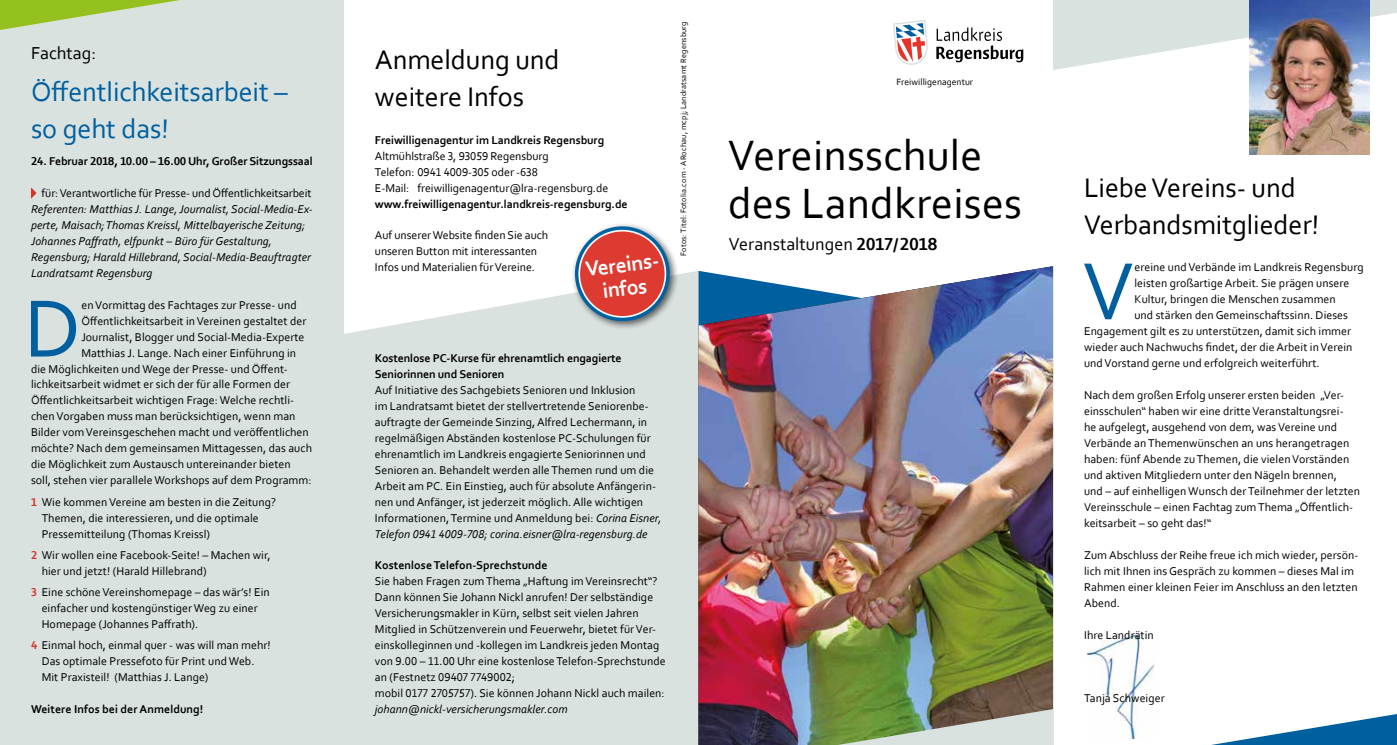
<style>
.page{position:relative;width:1397px;height:745px;background:#fff}
.page>*{position:absolute;margin:0;border:0;box-sizing:border-box;transform-origin:0 0}
.t1{font:85.12px "Corbel";color:#005f9f}
.t2{font:44.38px/47.9px "Corbel";letter-spacing:.005em;color:#000}
.t3{font:28.12px/37.2px "Corbel";letter-spacing:-.005em;color:#000}
.t4{font:28.12px/37.2px "Corbel";letter-spacing:-.005em;color:#005f9f}
.t5{font:700 21.75px/23.5px "Corbel";color:#fff}
.t6{font:18.12px "Corbel";color:#000}
.t7{font:11.88px/16px "Corbel";letter-spacing:.005em;color:#000}
.t8{font:italic 11.88px/16px "Corbel";letter-spacing:.005em;color:#000}
.t9{font:700 11.88px/16px "Corbel";letter-spacing:-.005em;color:#000}
.t10{font:9.5px "Corbel";letter-spacing:.005em;color:#000}
.t11{font:8.12px "Corbel";letter-spacing:.015em;color:#000}
.s1{font-weight:700;color:#d83127}
.s2{font-style:italic}
.s3{font-weight:700}
</style>
<div class="page">
<svg style="left:936px;top:27px;width:87px;height:36px"></svg>
<svg style="left:893px;top:20px;width:35px;height:45px"></svg>
<img style="left:1087px;top:635px;width:66px;height:103px">
<div style="left:344px;top:271px;width:354px;height:473px;background:#d9e2df"></div>
<svg style="left:1053px;top:0;width:343px;height:70px"></svg>
<img style="left:1248px;top:0;width:120px;height:154px">
<svg style="left:1217px;top:714px;width:179px;height:30px"></svg>
<div style="left:570px;top:222px;width:108px;height:108px;background:#000;opacity:.6"></div>
<svg style="left:575px;top:226px;width:94px;height:95px;background:#c46a6a"></svg>
<img style="left:698px;top:266px;width:354px;height:478px">
<svg style="left:837px;top:708px;width:215px;height:36px;background:#9cac8b"></svg>
<div style="left:0;top:0;width:344px;height:744px;background:#d9e2df"></div>
<svg style="left:31px;top:187px;width:6px;height:11px"></svg>
<svg style="left:0;top:0;width:180px;height:30px"></svg>
<h3 class="t6" style="left:31px;top:41px;width:67px">Fachtag:</h3>
<h3 class="t4" style="left:31px;top:72px;width:258px">Öffentlichkeitsarbeit – so geht das!</h3>
<p class="t9" style="left:31px;top:153px;width:283px">24. Februar 2018, 10.00 – 16.00 Uhr, Großer Sitzungssaal</p>
<p class="t7" style="left:42px;top:184px;width:271px">für: Verantwortliche für Presse- und Öffentlichkeitsarbeit</p>
<p class="t8" style="left:31px;top:200px;width:283px">Referenten: Matthias J. Lange, Journalist, Social-Media-Ex&shy;perte, Maisach; Thomas Kreissl, Mittelbayerische Zeitung; Johannes Paffrath, elfpunkt – Büro für Gestaltung, Regensburg; Harald Hillebrand, Social-Media-Beauftragter Landratsamt Regensburg</p>
<h1 class="t1" style="left:24px;top:275px;width:59px">D</h1>
<p class="t7" style="left:81px;top:296px;width:217px">en Vormittag des Fachtages zur Presse- und</p>
<p class="t7" style="left:81px;top:312px;width:226px">Öffentlichkeitsarbeit in Vereinen gestaltet der</p>
<p class="t7" style="left:81px;top:328px;width:224px">Journalist, Blogger und Social-Media-Experte</p>
<p class="t7" style="left:81px;top:344px;width:216px">Matthias J. Lange. Nach einer Einführung in</p>
<p class="t7" style="left:31px;top:360px;width:258px">die Möglichkeiten und Wege der Presse- und Öffent-</p>
<p class="t7" style="left:31px;top:376px;width:260px">lichkeitsarbeit widmet er sich der für alle Formen der</p>
<p class="t7" style="left:31px;top:392px;width:264px">Öffentlichkeitsarbeit wichtigen Frage: Welche rechtli-</p>
<p class="t7" style="left:31px;top:408px;width:266px">chen Vorgaben muss man berücksichtigen, wenn man</p>
<p class="t7" style="left:31px;top:424px;width:279px">Bilder vom Vereinsgeschehen macht und veröffentlichen</p>
<p class="t7" style="left:31px;top:440px;width:282px">möchte? Nach dem gemeinsamen Mittagessen, das auch</p>
<p class="t7" style="left:31px;top:456px;width:261px">die Möglichkeit zum Austausch untereinander bieten</p>
<p class="t7" style="left:31px;top:471px;width:282px">soll, stehen vier parallele Workshops auf dem Programm:</p>
<p class="t7" style="left:42px;top:493px;width:236px;text-indent:-11px"><span class="s1">1</span> Wie kommen Vereine am besten in die Zeitung?<br>Themen, die interessieren, und die optimale<br>Pressemitteilung (Thomas Kreissl)</p>
<p class="t7" style="left:42px;top:546px;width:230px;text-indent:-11px"><span class="s1">2</span> Wir wollen eine Facebook-Seite! – Machen wir, hier und jetzt! (Harald Hillebrand)</p>
<p class="t7" style="left:42px;top:583px;width:229px;text-indent:-11px"><span class="s1">3</span> Eine schöne Vereinshomepage – das wär’s! Ein einfacher und kostengünstiger Weg zu einer<br>Homepage (Johannes Paffrath).</p>
<p class="t7" style="left:42px;top:636px;width:230px;text-indent:-11px"><span class="s1">4</span> Einmal hoch, einmal quer - was will man mehr!<br>Das optimale Pressefoto für Print und Web.<br>Mit Praxisteil! (Matthias J. Lange)</p>
<p class="t9" style="left:31px;top:700px;width:174px">Weitere Infos bei der Anmeldung!</p>
<h3 class="t3" style="left:375px;top:40px;width:186px">Anmeldung und weitere Infos</h3>
<p class="t9" style="left:375px;top:131px;width:231px">Freiwilligenagentur im Landkreis Regensburg</p>
<p class="t7" style="left:375px;top:147px;width:235px">Altmühlstraße 3, 93059 Regensburg<br>Telefon: 0941 4009-305 oder -638<br>E-Mail: freiwilligenagentur@lra-regensburg.de</p>
<p class="t9" style="left:375px;top:195px;width:254px">www.freiwilligenagentur.landkreis-regensburg.de</p>
<p class="t7" style="left:375px;top:227px;width:175px">Auf unserer Website finden Sie auch unseren Button mit interessanten<br>Infos und Materialien für Vereine.</p>
<h3 class="t5" style="left:598px;top:255px;width:75px;text-indent:-15px;rotate:-7deg">Vereins&shy;infos</h3>
<p class="t11" style="left:678px;top:256px;width:236px;rotate:-90deg">Fotos: Titel: Fotolia.com - ARochau, mcpj; Landratsamt Regensburg</p>
<p class="t9" style="left:375px;top:349px;width:248px">Kostenlose PC-Kurse für ehrenamtlich engagierte<br>Seniorinnen und Senioren</p>
<p class="t7" style="left:375px;top:381px;width:288px">Auf Initiative des Sachgebiets Senioren und Inklusion<br>im Landratsamt bietet der stellvertretende Seniorenbe&shy;auftragte der Gemeinde Sinzing, Alfred Lechermann, in regelmäßigen Abständen kostenlose PC-Schulungen für ehrenamtlich im Landkreis engagierte Seniorinnen und Senioren an. Behandelt werden alle Themen rund um die Arbeit am PC. Ein Einstieg, auch für absolute Anfängerin&shy;nen und Anfänger, ist jederzeit möglich. Alle wichtigen Informationen, Termine und Anmeldung bei: <span class="s2">Corina Eisner, Telefon 0941 4009-708; corina.eisner@lra-regensburg.de</span></p>
<p class="t9" style="left:375px;top:556px;width:174px">Kostenlose Telefon-Sprechstunde</p>
<p class="t7" style="left:375px;top:572px;width:292px">Sie haben Fragen zum Thema „Haftung im Vereinsrecht“?<br>Dann können Sie Johann Nickl anrufen! Der selbständige Versicherungsmakler in Kürn, selbst seit vielen Jahren Mitglied in Schützenverein und Feuerwehr, bietet für Ver&shy;einskolleginnen und -kollegen im Landkreis jeden Montag von 9.00 – 11.00 Uhr eine kostenlose Telefon-Sprechstunde an (Festnetz 09407 7749002;<br>mobil 0177 2705757). Sie können Johann Nickl auch mailen:</p>
<p class="t8" style="left:375px;top:700px;width:194px">johann@nickl-versicherungsmakler.com</p>
<p class="t10" style="left:896px;top:76px;width:78px">Freiwilligenagentur</p>
<h2 class="t2" style="left:728px;top:130px;width:296px">Vereinsschule des Landkreises</h2>
<h3 class="t6" style="left:728px;top:233px;width:210px">Veranstaltungen <span class="s3">2017/2018</span></h3>
<h3 class="t3" style="left:1083px;top:168px;width:236px">Liebe Vereins- und<br>Verbandsmitglieder!</h3>
<h1 class="t1" style="left:1082px;top:238px;width:53px">V</h1>
<p class="t7" style="left:1134px;top:259px;width:231px">ereine und Verbände im Landkreis Regensburg</p>
<p class="t7" style="left:1134px;top:275px;width:216px">leisten großartige Arbeit. Sie prägen unsere</p>
<p class="t7" style="left:1134px;top:291px;width:203px">Kultur, bringen die Menschen zusammen</p>
<p class="t7" style="left:1134px;top:307px;width:215px">und stärken den Gemeinschaftssinn. Dieses</p>
<p class="t7" style="left:1083px;top:323px;width:268px">Engagement gilt es zu unterstützen, damit sich immer</p>
<p class="t7" style="left:1083px;top:339px;width:270px">wieder auch Nachwuchs findet, der die Arbeit in Verein</p>
<p class="t7" style="left:1083px;top:355px;width:237px">und Vorstand gerne und erfolgreich weiterführt.</p>
<p class="t7" style="left:1083px;top:386px;width:277px">Nach dem großen Erfolg unserer ersten beiden „Ver&shy;einsschulen“ haben wir eine dritte Veranstaltungsrei-<br>he aufgelegt, ausgehend von dem, was Vereine und Verbände an Themenwünschen an uns herangetragen haben: fünf Abende zu Themen, die vielen Vorständen und aktiven Mitgliedern unter den Nägeln brennen,<br>und – auf einhelligen Wunsch der Teilnehmer der letzten Vereinsschule – einen Fachtag zum Thema „Öffentlich&shy;keitsarbeit – so geht das!“</p>
<p class="t7" style="left:1083px;top:546px;width:276px">Zum Abschluss der Reihe freue ich mich wieder, persön&shy;lich mit Ihnen ins Gespräch zu kommen – dieses Mal im Rahmen einer kleinen Feier im Anschluss an den letzten Abend.</p>
<p class="t7" style="left:1083px;top:626px;width:71px">Ihre Landrätin</p>
<p class="t7" style="left:1083px;top:689px;width:82px">Tanja Schweiger</p>
</div>
